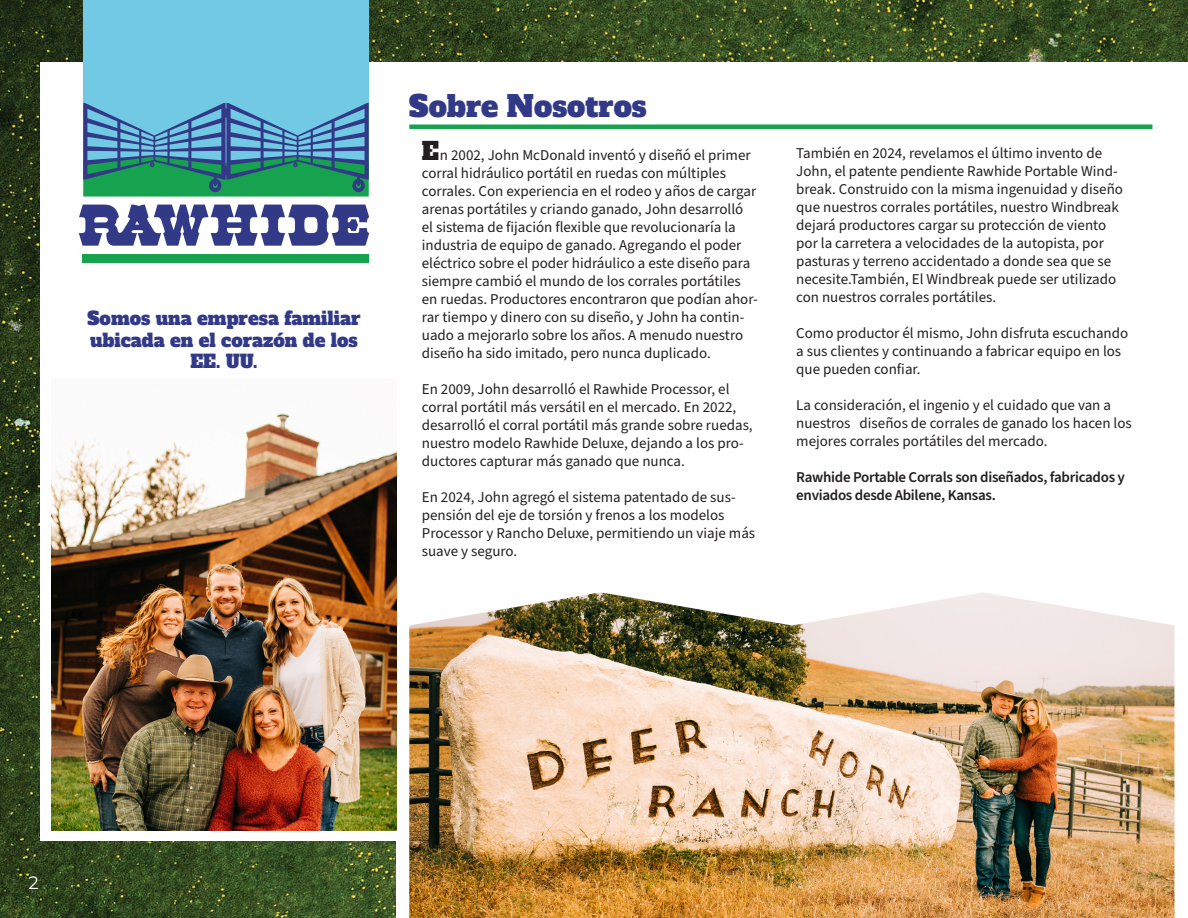
<style>
.page{position:relative;width:1188px;height:918px;background:#fff}
.page>*{position:absolute;margin:0;border:0;box-sizing:border-box;transform-origin:0 0}
.t1{font:28.8px "Alfa Slab One";color:#323a87}
.t2{font:18px/21.6px "Alfa Slab One";color:#323a87;text-align:center}
.t3{font:18px "Montserrat";color:#fff}
.t4{font:15px/18px "Source Sans Pro";color:#231f20}
.t5{font:600 15px/18px "Source Sans Pro";letter-spacing:-.02em;color:#231f20}
.s1{font-family:"Alfa Slab One";font-size:24px}
</style>
<div class="page">
<img style="left:0;top:0;width:1188px;height:918px">
<div style="left:40px;top:63px;width:1148px;height:778px;background:#fff"></div>
<img style="left:52px;top:413px;width:344px;height:418px">
<div style="left:83px;top:0;width:286px;height:179px;background:#71c9e4"></div>
<svg style="left:79px;top:205px;width:290px;height:41px"></svg>
<svg style="left:83px;top:103px;width:286px;height:94px"></svg>
<div style="left:83px;top:255px;width:286px;height:8px;background:#16a24e"></div>
<div style="left:409px;top:124px;width:743px;height:5px;background:#16a24e"></div>
<img style="left:409px;top:592px;width:765px;height:326px">
<p class="t2" style="left:88px;top:306px;width:275px">Somos una empresa familiar ubicada en el corazón de los<br>EE. UU.</p>
<p class="t1" style="left:409px;top:81px;width:239px">Sobre Nosotros</p>
<p class="t4" style="left:422px;top:146px;width:338px"><span class="s1">E</span>n 2002, John McDonald inventó y diseñó el primer corral hidráulico portátil en ruedas con múltiples corrales. Con experiencia en el rodeo y años de cargar arenas portátiles y criando ganado, John desarrolló el sistema de fijación flexible que revolucionaría la industria de equipo de ganado. Agregando el poder eléctrico sobre el poder hidráulico a este diseño para siempre cambió el mundo de los corrales portátiles en ruedas. Productores encontraron que podían ahor&shy;rar tiempo y dinero con su diseño, y John ha contin&shy;uado a mejorarlo sobre los años. A menudo nuestro diseño ha sido imitado, pero nunca duplicado.</p>
<p class="t4" style="left:422px;top:380px;width:332px">En 2009, John desarrolló el Rawhide Processor, el corral portátil más versátil en el mercado. En 2022, desarrolló el corral portátil más grande sobre ruedas, nuestro modelo Rawhide Deluxe, dejando a los pro&shy;ductores capturar más ganado que nunca.</p>
<p class="t4" style="left:422px;top:488px;width:335px">En 2024, John agregó el sistema patentado de sus&shy;pensión del eje de torsión y frenos a los modelos Processor y Rancho Deluxe, permitiendo un viaje más suave y seguro.</p>
<p class="t4" style="left:796px;top:145px;width:328px">También en 2024, revelamos el último invento de John, el patente pendiente Rawhide Portable Wind&shy;break. Construido con la misma ingenuidad y diseño que nuestros corrales portátiles, nuestro Windbreak dejará productores cargar su protección de viento por la carretera a velocidades de la autopista, por pasturas y terreno accidentado a donde sea que se necesite.También, El Windbreak puede ser utilizado con nuestros corrales portátiles.</p>
<p class="t4" style="left:796px;top:325px;width:334px">Como productor él mismo, John disfruta escuchando a sus clientes y continuando a fabricar equipo en los que pueden confiar.</p>
<p class="t4" style="left:796px;top:397px;width:337px">La consideración, el ingenio y el cuidado que van a nuestros diseños de corrales de ganado los hacen los mejores corrales portátiles del mercado.</p>
<p class="t5" style="left:796px;top:469px;width:330px">Rawhide Portable Corrals son diseñados, fabricados y enviados desde Abilene, Kansas.</p>
<p class="t3" style="left:28px;top:870px;width:12px">2</p>
</div>
